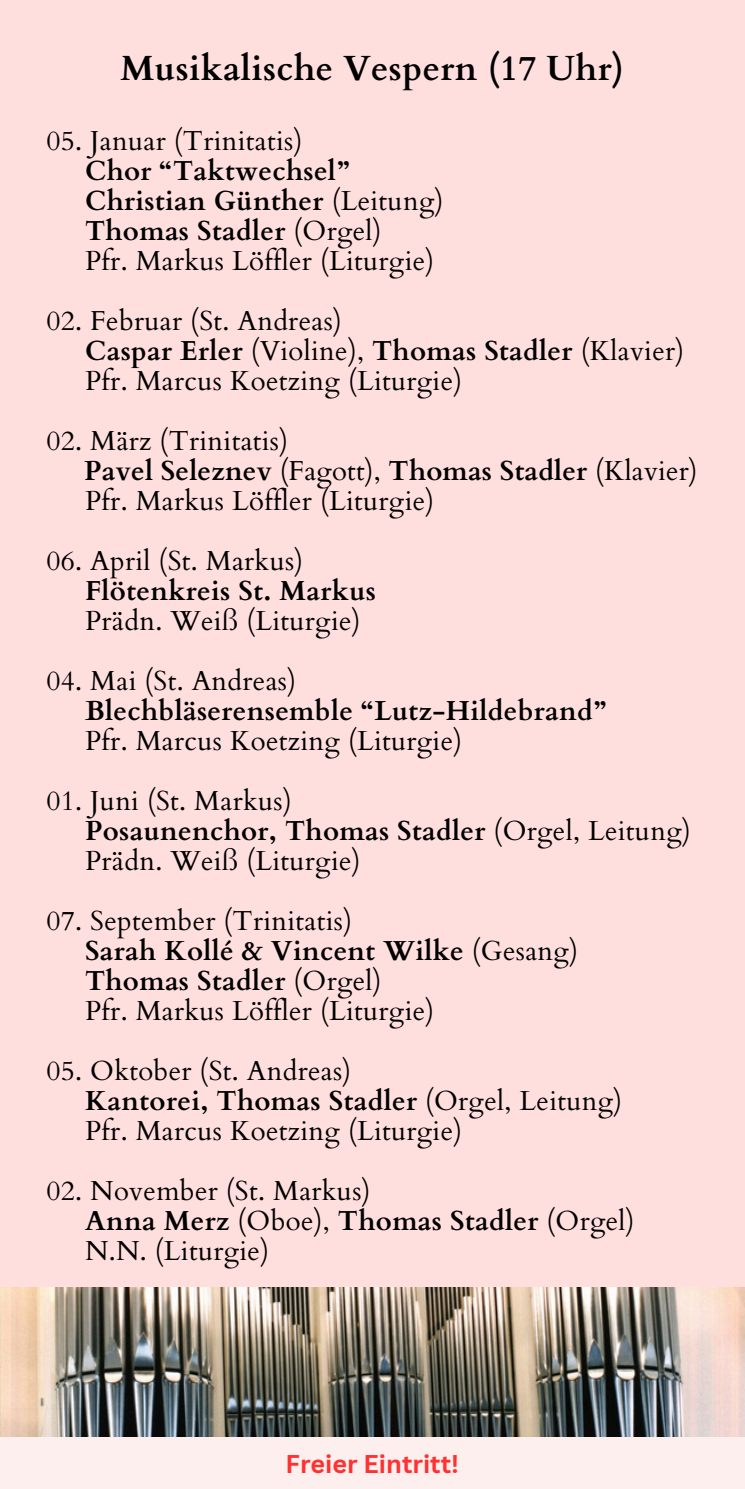
<style>
.page{position:relative;width:745px;height:1489px;background:#fff}
.page>*{position:absolute;margin:0;border:0;box-sizing:border-box;transform-origin:0 0}
.t1{font:700 35px "Cardo";letter-spacing:.01em;color:#000}
.t2{font:27.5px "Cardo";letter-spacing:.01em;color:#000}
.t3{font:700 27.5px "Cardo";letter-spacing:.01em;color:#000}
.t4{font:700 25px "Canva Sans";color:#ff3131}
.s1{font-weight:400}
</style>
<div class="page">
<div style="left:0;top:0;width:744px;height:1489px;background:#ffdede"></div>
<img style="left:0;top:1287px;width:744px;height:150px">
<div style="left:0;top:1437px;width:744px;height:52px;background:#feefef"></div>
<h1 class="t1" style="left:120px;top:46px;width:505px">Musikalische Vespern (17 Uhr)</h1>
<p class="t2" style="left:46px;top:122px;width:257px">05. Januar (Trinitatis)</p>
<p class="t3" style="left:85px;top:152px;width:266px">Chor “Taktwechsel”</p>
<p class="t3" style="left:85px;top:182px;width:360px">Christian Günther <span class="s1">(Leitung)</span></p>
<p class="t3" style="left:85px;top:212px;width:298px">Thomas Stadler <span class="s1">(Orgel)</span></p>
<p class="t2" style="left:85px;top:242px;width:351px">Pfr. Markus Löffler (Liturgie)</p>
<p class="t2" style="left:46px;top:302px;width:297px">02. Februar (St. Andreas)</p>
<p class="t3" style="left:85px;top:332px;width:600px">Caspar Erler <span class="s1">(Violine),</span> Thomas Stadler <span class="s1">(Klavier)</span></p>
<p class="t2" style="left:85px;top:362px;width:378px">Pfr. Marcus Koetzing (Liturgie)</p>
<p class="t2" style="left:46px;top:422px;width:243px">02. März (Trinitatis)</p>
<p class="t3" style="left:84px;top:452px;width:614px">Pavel Seleznev <span class="s1">(Fagott),</span> Thomas Stadler <span class="s1">(Klavier)</span></p>
<p class="t2" style="left:85px;top:482px;width:351px">Pfr. Markus Löffler (Liturgie)</p>
<p class="t2" style="left:46px;top:542px;width:258px">06. April (St. Markus)</p>
<p class="t3" style="left:85px;top:572px;width:292px">Flötenkreis St. Markus</p>
<p class="t2" style="left:85px;top:602px;width:277px">Prädn. Weiß (Liturgie)</p>
<p class="t2" style="left:46px;top:662px;width:251px">04. Mai (St. Andreas)</p>
<p class="t3" style="left:85px;top:692px;width:522px">Blechbläserensemble “Lutz-Hildebrand”</p>
<p class="t2" style="left:85px;top:722px;width:378px">Pfr. Marcus Koetzing (Liturgie)</p>
<p class="t2" style="left:46px;top:782px;width:247px">01. Juni (St. Markus)</p>
<p class="t3" style="left:85px;top:812px;width:607px">Posaunenchor, Thomas Stadler <span class="s1">(Orgel, Leitung)</span></p>
<p class="t2" style="left:85px;top:842px;width:277px">Prädn. Weiß (Liturgie)</p>
<p class="t2" style="left:46px;top:902px;width:307px">07. September (Trinitatis)</p>
<p class="t3" style="left:85px;top:932px;width:494px">Sarah Kollé &amp; Vincent Wilke <span class="s1">(Gesang)</span></p>
<p class="t3" style="left:85px;top:962px;width:298px">Thomas Stadler <span class="s1">(Orgel)</span></p>
<p class="t2" style="left:85px;top:992px;width:351px">Pfr. Markus Löffler (Liturgie)</p>
<p class="t2" style="left:46px;top:1052px;width:306px">05. Oktober (St. Andreas)</p>
<p class="t3" style="left:85px;top:1082px;width:538px">Kantorei, Thomas Stadler <span class="s1">(Orgel, Leitung)</span></p>
<p class="t2" style="left:85px;top:1112px;width:378px">Pfr. Marcus Koetzing (Liturgie)</p>
<p class="t2" style="left:46px;top:1172px;width:325px">02. November (St. Markus)</p>
<p class="t3" style="left:85px;top:1202px;width:551px">Anna Merz <span class="s1">(Oboe),</span> Thomas Stadler <span class="s1">(Orgel)</span></p>
<p class="t2" style="left:85px;top:1232px;width:186px">N.N. (Liturgie)</p>
<h2 class="t4" style="left:285px;top:1446px;width:175px">Freier Eintritt!</h2>
</div>
